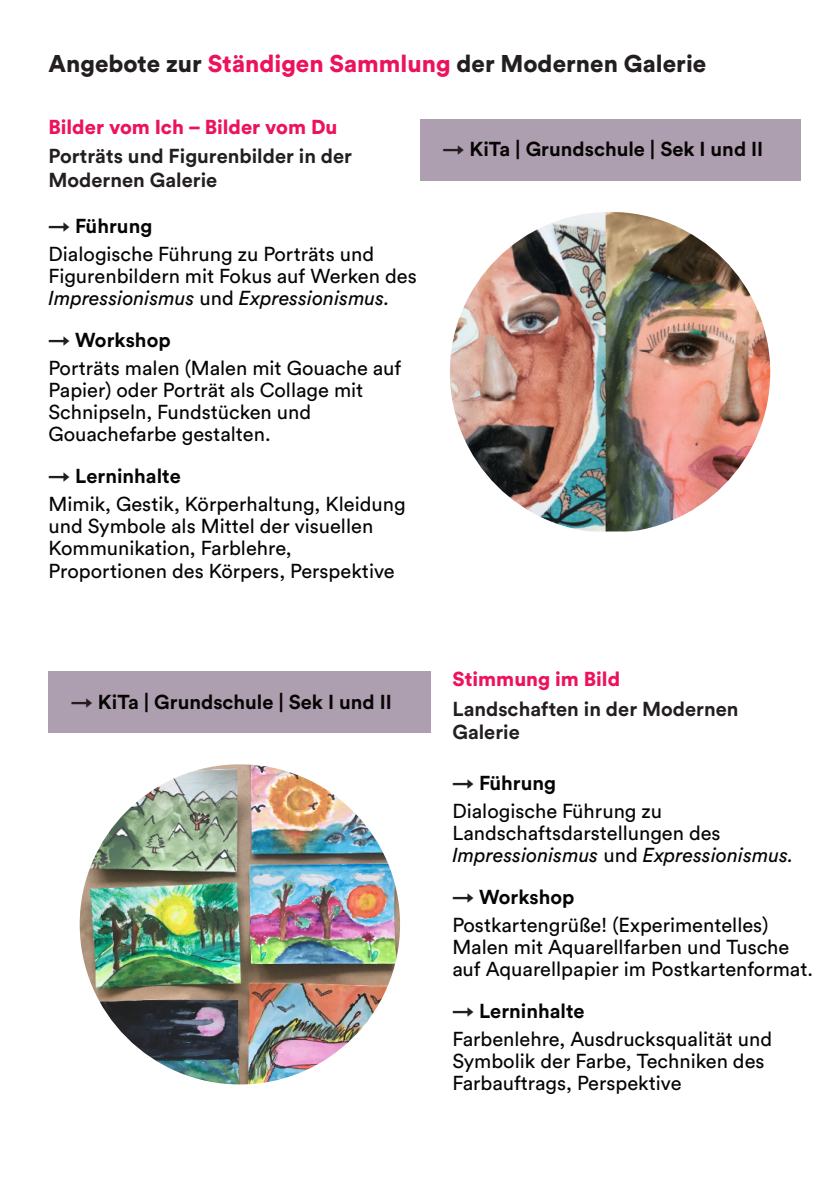
<style>
.page{position:relative;width:840px;height:1191px;background:#fff}
.page>*{position:absolute;margin:0;border:0;box-sizing:border-box;transform-origin:0 0}
.t1{font:900 24px "Circular Std";color:#231f20}
.t2{font:20px/22px "Circular Std";color:#070504}
.t3{font:700 20px/23.8px "Circular Std";color:#231f20}
.t4{font:italic 20px/22px "Circular Std";color:#070504}
.t5{font:700 20px "Circular Std";color:#070504}
.t6{font:900 20px "Circular Std";color:#ed125e}
.s1{color:#ed125e}
.s2{font-weight:700;color:#241f1e}
.s3{font-weight:700}
.s4{font-style:italic}
.s5{color:#241f1e}
.s6{font-style:normal}
</style>
<div class="page">
<div style="left:420px;top:119px;width:379px;height:61px;background:#ae9fb0"></div>
<div style="left:48px;top:671px;width:383px;height:61px;background:#ae9fb0"></div>
<img style="left:449px;top:212px;width:320px;height:320px;border-radius:50%">
<img style="left:80px;top:764px;width:320px;height:320px;border-radius:50%">
<p class="t1" style="left:48px;top:52px;width:659px">Angebote zur <span class="s1">Ständigen Sammlung</span> der Modernen Galerie</p>
<p class="t6" style="left:48px;top:117px;width:290px">Bilder vom Ich – Bilder vom Du</p>
<p class="t3" style="left:48px;top:145px;width:305px">Porträts und Figurenbilder in der<br>Modernen Galerie</p>
<p class="t2" style="left:48px;top:213px;width:327px;line-height:28px"><span class="s2">→</span> <span class="s3">Führung<br></span>Dialogische Führung zu Porträts und</p>
<p class="t2" style="left:48px;top:266px;width:369px">Figurenbildern mit Fokus auf Werken des<br><span class="s4">Impressionismus</span> und <span class="s4">Expressionismus.</span></p>
<p class="t2" style="left:48px;top:327px;width:354px;line-height:28px"><span class="s2">→</span> <span class="s3">Workshop<br></span>Porträts malen (Malen mit Gouache auf</p>
<p class="t2" style="left:48px;top:380px;width:316px">Papier) oder Porträt als Collage mit<br>Schnipseln, Fundstücken und<br>Gouachefarbe gestalten.</p>
<p class="t2" style="left:48px;top:463px;width:358px;line-height:28px"><span class="s2">→</span> <span class="s3">Lerninhalte<br></span>Mimik, Gestik, Körperhaltung, Kleidung</p>
<p class="t2" style="left:48px;top:516px;width:347px">und Symbole als Mittel der visuellen<br>Kommunikation, Farblehre,<br>Proportionen des Körpers, Perspektive</p>
<p class="t5" style="left:442px;top:140px;width:322px"><span class="s5">→</span> KiTa | Grundschule | Sek I und II</p>
<p class="t5" style="left:71px;top:692px;width:322px"><span class="s5">→</span> KiTa | Grundschule | Sek I und II</p>
<p class="t6" style="left:452px;top:669px;width:169px">Stimmung im Bild</p>
<p class="t3" style="left:452px;top:697px;width:287px">Landschaften in der Modernen<br>Galerie</p>
<p class="t2" style="left:452px;top:769px;width:211px;line-height:28px"><span class="s2">→</span> <span class="s3">Führung<br></span>Dialogische Führung zu</p>
<p class="t4" style="left:452px;top:822px;width:342px"><span class="s6">Landschaftsdarstellungen des<br></span>Impressionismus <span class="s6">und</span> Expressionismus.</p>
<p class="t2" style="left:452px;top:883px;width:317px;line-height:28px"><span class="s2">→</span> <span class="s3">Workshop<br></span>Postkartengrüße! (Experimentelles)</p>
<p class="t2" style="left:452px;top:936px;width:362px">Malen mit Aquarellfarben und Tusche auf Aquarellpapier im Postkartenformat.</p>
<p class="t2" style="left:452px;top:997px;width:321px;line-height:28px"><span class="s2">→</span> <span class="s3">Lerninhalte<br></span>Farbenlehre, Ausdrucksqualität und</p>
<p class="t2" style="left:452px;top:1050px;width:313px">Symbolik der Farbe, Techniken des<br>Farbauftrags, Perspektive</p>
</div>
